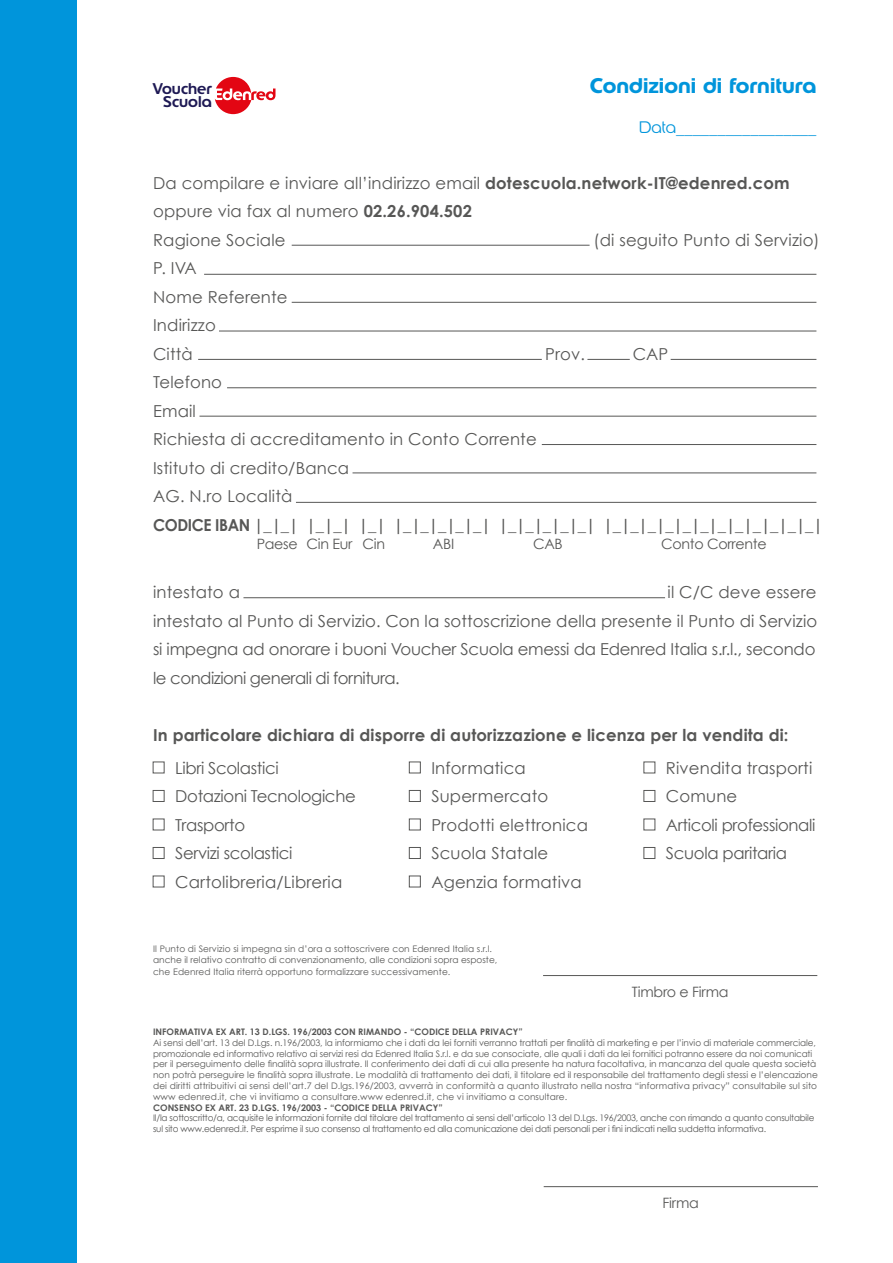
<style>
.page{position:relative;width:893px;height:1263px;background:#fff}
.page>*{position:absolute;margin:0;border:0;box-sizing:border-box;transform-origin:0 0}
.t1{font:700 21px "Edenred";color:#0095db}
.t2{font:16.5px/28.5px "Century Gothic";letter-spacing:.01em;color:#575756}
.t3{font:16.5px/28.5px "Century Gothic";letter-spacing:-.02em;color:#575756}
.t4{font:700 16.5px "Century Gothic";letter-spacing:-.025em;color:#575756;scale:.94 1}
.t5{font:700 16.5px "Century Gothic";letter-spacing:.01em;color:#575756}
.t6{font:300 16.5px "Edenred";color:#0095db}
.t7{font:500 15.3px/13px "Edenred";color:#1e1954;text-align:right}
.t8{font:14.25px "Century Gothic";letter-spacing:-.02em;color:#575756}
.t9{font:9px/10.8px "Century Gothic";letter-spacing:-.005em;color:#575756}
.t10{font:9px/10.8px "Century Gothic";letter-spacing:-.025em;color:#575756}
.t11{font:700 9px "Century Gothic";color:#575756}
.s1{font-weight:700}
</style>
<div class="page">
<div style="left:0;top:0;width:77px;height:1263px;background:#0095db"></div>
<svg style="left:215px;top:77px;width:60px;height:37px"></svg>
<div style="left:153px;top:761px;width:12px;height:12px;border:1px solid #575756"></div>
<div style="left:409px;top:761px;width:12px;height:12px;border:1px solid #575756"></div>
<div style="left:153px;top:790px;width:12px;height:12px;border:1px solid #575756"></div>
<div style="left:409px;top:790px;width:12px;height:12px;border:1px solid #575756"></div>
<div style="left:643px;top:790px;width:12px;height:12px;border:1px solid #575756"></div>
<div style="left:153px;top:818px;width:12px;height:12px;border:1px solid #575756"></div>
<div style="left:409px;top:818px;width:12px;height:12px;border:1px solid #575756"></div>
<div style="left:153px;top:847px;width:12px;height:12px;border:1px solid #575756"></div>
<div style="left:153px;top:875px;width:12px;height:12px;border:1px solid #575756"></div>
<div style="left:409px;top:847px;width:12px;height:12px;border:1px solid #575756"></div>
<div style="left:409px;top:875px;width:12px;height:12px;border:1px solid #575756"></div>
<div style="left:643px;top:847px;width:12px;height:12px;border:1px solid #575756"></div>
<hr style="left:543px;top:975px;width:274px;height:1px;background:#575756">
<hr style="left:544px;top:1186px;width:274px;height:1px;background:#575756">
<hr style="left:292px;top:302px;width:524px;height:1px;background:#575756">
<hr style="left:204px;top:274px;width:612px;height:1px;background:#575756">
<hr style="left:219px;top:331px;width:597px;height:1px;background:#575756">
<hr style="left:227px;top:387px;width:589px;height:1px;background:#575756">
<hr style="left:199px;top:416px;width:617px;height:1px;background:#575756">
<hr style="left:243px;top:597px;width:422px;height:1px;background:#575756">
<hr style="left:587px;top:359px;width:43px;height:1px;background:#575756">
<hr style="left:671px;top:359px;width:145px;height:1px;background:#575756">
<hr style="left:542px;top:444px;width:274px;height:1px;background:#575756">
<hr style="left:353px;top:472px;width:463px;height:1px;background:#575756">
<hr style="left:296px;top:502px;width:520px;height:1px;background:#575756">
<hr style="left:198px;top:359px;width:344px;height:1px;background:#575756">
<hr style="left:292px;top:245px;width:298px;height:1px;background:#575756">
<h3 class="t7" style="left:153px;top:82px;width:60px">Voucher<br>Scuola</h3>
<h1 class="t1" style="left:590px;top:72px;width:228px">Condizioni di fornitura</h1>
<h2 class="t6" style="left:639px;top:116px;width:179px">Data_________________</h2>
<h2 class="t2" style="left:153px;top:168px;width:638px">Da compilare e inviare all’indirizzo email <span class="s1">dotescuola.network-IT@edenred.com </span>oppure via fax al numero <span class="s1">02.26.904.502<br></span>Ragione Sociale</h2>
<h2 class="t2" style="left:594px;top:225px;width:228px">(di seguito Punto di Servizio)</h2>
<h2 class="t2" style="left:153px;top:254px;width:136px">P. IVA<br>Nome Referente<br>Indirizzo<br>Città</h2>
<h2 class="t2" style="left:545px;top:339px;width:41px">Prov.</h2>
<h2 class="t2" style="left:633px;top:339px;width:37px">CAP</h2>
<h2 class="t2" style="left:153px;top:368px;width:385px">Telefono<br>Email<br>Richiesta di accreditamento in Conto Corrente<br>Istituto di credito/Banca<br>AG. N.ro Località</h2>
<h2 class="t4" style="left:153px;top:512px;width:714px">CODICE IBAN |_|_| |_|_| |_| |_|_|_|_|_| |_|_|_|_|_| |_|_|_|_|_|_|_|_|_|_|_|_|</h2>
<h3 class="t8" style="left:257px;top:535px;width:43px">Paese</h3>
<h3 class="t8" style="left:307px;top:536px;width:80px">Cin Eur Cin</h3>
<h3 class="t8" style="left:433px;top:536px;width:23px">ABI</h3>
<h3 class="t8" style="left:533px;top:536px;width:31px">CAB</h3>
<h3 class="t8" style="left:661px;top:536px;width:107px">Conto Corrente</h3>
<h2 class="t2" style="left:153px;top:578px;width:666px;text-align:justify;text-indent:514px">il C/C deve essere intestato al Punto di Servizio. Con la sottoscrizione della presente il Punto di Servizio si impegna ad onorare i buoni Voucher Scuola emessi da Edenred Italia s.r.l., secondo le condizioni generali di fornitura.</h2>
<h2 class="t2" style="left:153px;top:578px;width:88px">intestato a</h2>
<h2 class="t5" style="left:153px;top:722px;width:637px">In particolare dichiara di disporre di autorizzazione e licenza per la vendita di:</h2>
<h2 class="t3" style="left:175px;top:753px;width:182px">Libri Scolastici<br>Dotazioni Tecnologiche<br>Trasporto<br>Servizi scolastici<br>Cartolibreria/Libreria</h2>
<h2 class="t3" style="left:666px;top:753px;width:151px">Rivendita trasporti<br>Comune<br>Articoli professionali<br>Scuola paritaria</h2>
<h2 class="t2" style="left:431px;top:753px;width:158px">Informatica<br>Supermercato<br>Prodotti elettronica<br>Scuola Statale<br>Agenzia formativa</h2>
<p class="t9" style="left:153px;top:943px;width:346px">Il Punto di Servizio si impegna sin d’ora a sottoscrivere con Edenred Italia s.r.l. anche il relativo contratto di convenzionamento, alle condizioni sopra esposte,</p>
<p class="t9" style="left:153px;top:966px;width:299px">che Edenred Italia riterrà opportuno formalizzare successivamente.</p>
<h3 class="t8" style="left:632px;top:983px;width:99px">Timbro e Firma</h3>
<p class="t11" style="left:153px;top:1025px;width:371px">INFORMATIVA EX ART. 13 D.LGS. 196/2003 CON RIMANDO - “CODICE DELLA PRIVACY”</p>
<p class="t9" style="left:153px;top:1037px;width:666px">Ai sensi dell’art. 13 del D.Lgs. n.196/2003, la informiamo che i dati da lei forniti verranno trattati per finalità di marketing e per l’invio di materiale commerciale, promozionale ed informativo relativo ai servizi resi da Edenred Italia S.r.l. e da sue consociate, alle quali i dati da lei fornitici potranno essere da noi comunicati per il perseguimento delle finalità sopra illustrate. Il conferimento dei dati di cui alla presente ha natura facoltativa, in mancanza del quale questa società non potrà perseguire le finalità sopra illustrate. Le modalità di trattamento dei dati, il titolare ed il responsabile del trattamento degli stessi e l’elencazione dei diritti attribuitivi ai sensi dell’art.7 del D.lgs.196/2003, avverrà in conformità a quanto illustrato nella nostra “informativa privacy” consultabile sul sito www edenred.it, che vi invitiamo a consultare.www edenred.it, che vi invitiamo a consultare.</p>
<p class="t11" style="left:153px;top:1100px;width:291px">CONSENSO EX ART. 23 D.LGS. 196/2003 - “CODICE DELLA PRIVACY”</p>
<p class="t10" style="left:153px;top:1112px;width:663px">Il/la sottoscritto/a, acquisite le informazioni fornite dal titolare del trattamento ai sensi dell’articolo 13 del D.Lgs. 196/2003, anche con rimando a quanto consultabile sul sito www.edenred.it. Per esprime il suo consenso al trattamento ed alla comunicazione dei dati personali per i fini indicati nella suddetta informativa.</p>
<h3 class="t8" style="left:663px;top:1194px;width:38px">Firma</h3>
</div>
